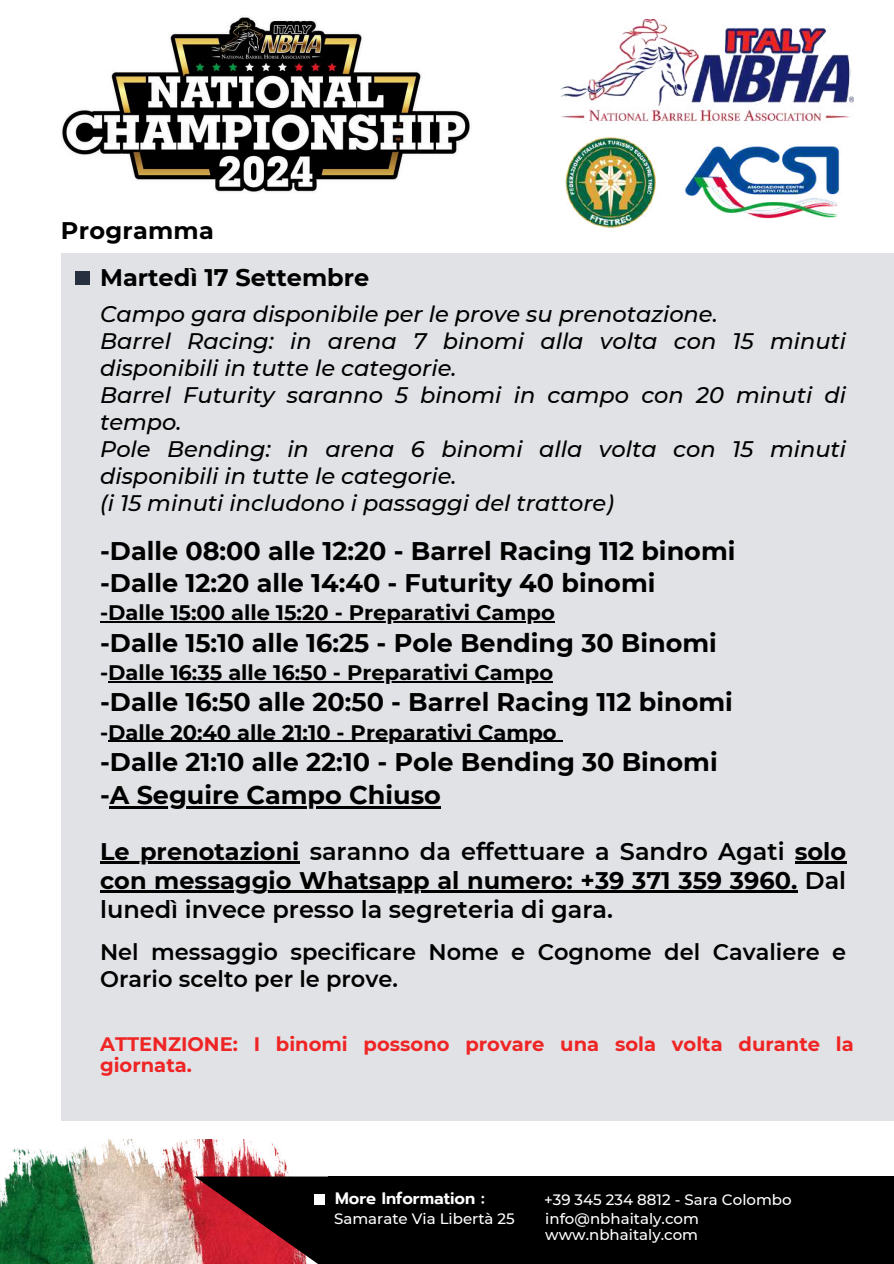
<style>
.page{position:relative;width:894px;height:1264px;background:#fff}
.page>*{position:absolute;margin:0;border:0;box-sizing:border-box;transform-origin:0 0}
.t1{font:700 25.5px/32.7px "Montserrat";color:#000}
.t2{font:600 24px/29px "Montserrat";color:#000;text-align:justify}
.t3{font:700 24px "Montserrat";color:#000}
.t4{font:italic 500 22.5px/27px "Montserrat";color:#000}
.t5{font:600 22.5px/27px "Montserrat";color:#000}
.t6{font:700 21px "Montserrat";color:#000}
.t7{font:700 19.5px/21.3px "Montserrat";color:#ef2525}
.t8{font:600 16.5px "Prompt";color:#fff}
.t9{font:500 15px "Montserrat";color:#fff}
.s1{font-weight:700}
</style>
<div class="page">
<div style="left:61px;top:253px;width:832px;height:867px;background:#e1e2e6"></div>
<img style="left:0;top:1139px;width:289px;height:124px">
<div style="left:75px;top:271px;width:14px;height:14px;background:#27303f"></div>
<svg style="left:194px;top:1176px;width:134px;height:87px"></svg>
<div style="left:328px;top:1176px;width:565px;height:87px;background:#000"></div>
<div style="left:314px;top:1194px;width:10px;height:11px;background:#fff"></div>
<img style="left:560px;top:20px;width:293px;height:105px">
<img style="left:684px;top:144px;width:157px;height:75px">
<img style="left:565px;top:137px;width:91px;height:91px">
<img style="left:62px;top:15px;width:408px;height:177px">
<hr style="left:108px;top:621px;width:446px;height:1px;background:#000">
<hr style="left:108px;top:681px;width:445px;height:1px;background:#000">
<hr style="left:108px;top:740px;width:448px;height:2px;background:#000">
<svg style="left:556px;top:740px;width:6px;height:2px"></svg>
<hr style="left:110px;top:806px;width:331px;height:2px;background:#000">
<hr style="left:100px;top:862px;width:199px;height:2px;background:#000">
<hr style="left:794px;top:862px;width:52px;height:2px;background:#000">
<hr style="left:100px;top:891px;width:697px;height:2px;background:#000">
<p class="t3" style="left:61px;top:216px;width:154px">Programma</p>
<p class="t3" style="left:100px;top:262px;width:271px">Martedì 17 Settembre</p>
<p class="t4" style="left:100px;top:300px;width:747px">Campo gara disponibile per le prove su prenotazione.<br>Barrel Racing: in arena 7 binomi alla volta con 15 minuti disponibili in tutte le categorie.<br>Barrel Futurity saranno 5 binomi in campo con 20 minuti di tempo.<br>Pole Bending: in arena 6 binomi alla volta con 15 minuti disponibili in tutte le categorie.<br>(i 15 minuti includono i passaggi del trattore)</p>
<p class="t1" style="left:100px;top:534px;width:636px">-Dalle 08:00 alle 12:20 - Barrel Racing 112 binomi -Dalle 12:20 alle 14:40 - Futurity 40 binomi</p>
<p class="t6" style="left:100px;top:600px;width:456px">-Dalle 15:00 alle 15:20 - Preparativi Campo</p>
<p class="t1" style="left:100px;top:626px;width:618px">-Dalle 15:10 alle 16:25 - Pole Bending 30 Binomi</p>
<p class="t6" style="left:100px;top:659px;width:454px">-Dalle 16:35 alle 16:50 - Preparativi Campo</p>
<p class="t1" style="left:100px;top:686px;width:634px">-Dalle 16:50 alle 20:50 - Barrel Racing 112 binomi</p>
<p class="t6" style="left:100px;top:719px;width:458px">-Dalle 20:40 alle 21:10 - Preparativi Campo</p>
<p class="t1" style="left:100px;top:745px;width:619px">-Dalle 21:10 alle 22:10 - Pole Bending 30 Binomi -A Seguire Campo Chiuso</p>
<p class="t2" style="left:100px;top:836px;width:747px"><span class="s1">Le prenotazioni</span> saranno da effettuare a Sandro Agati <span class="s1">solo con messaggio Whatsapp al numero: +39 371 359 3960.</span> Dal lunedì invece presso la segreteria di gara.</p>
<p class="t5" style="left:100px;top:938px;width:747px">Nel messaggio specificare Nome e Cognome del Cavaliere e<br>Orario scelto per le prove.</p>
<p class="t7" style="left:100px;top:1032px;width:755px">ATTENZIONE: I binomi possono provare una sola volta durante la giornata.</p>
<p class="t8" style="left:335px;top:1186px;width:151px">More Information :</p>
<p class="t9" style="left:334px;top:1209px;width:182px">Samarate Via Libertà 25</p>
<p class="t9" style="left:544px;top:1190px;width:249px">+39 345 234 8812 - Sara Colombo</p>
<p class="t9" style="left:545px;top:1225px;width:154px">www.nbhaitaly.com</p>
<p class="t9" style="left:545px;top:1209px;width:155px">info@nbhaitaly.com</p>
</div>
